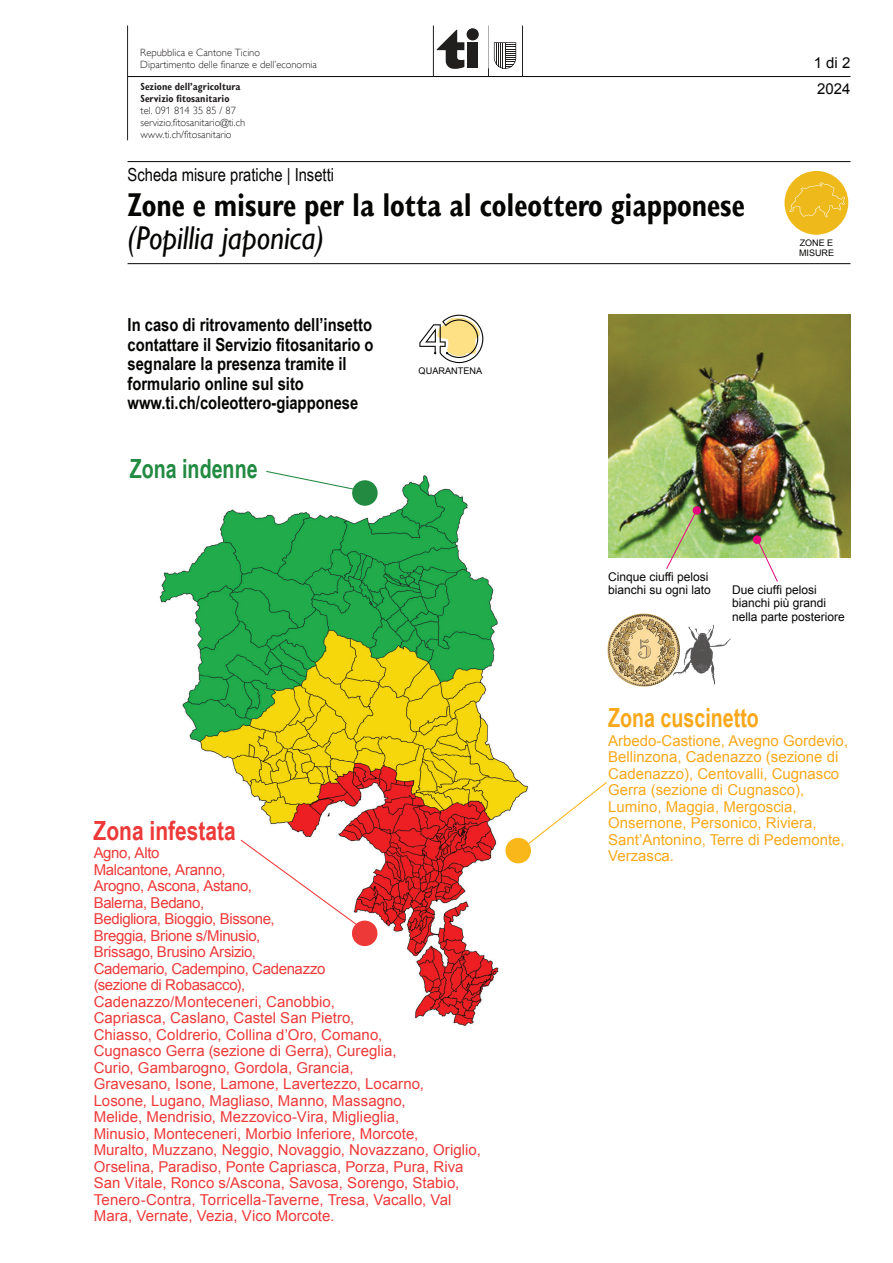
<style>
.page{position:relative;width:893px;height:1263px;background:#fff}
.page>*{position:absolute;margin:0;border:0;box-sizing:border-box;transform-origin:0 0}
.t1{font:700 condensed 33px "Gill Sans Display MT Pro";color:#050504;scale:.91 1}
.t2{font:italic 33px "Gill Sans";color:#050504;scale:.91 1}
.t3{font:700 26.4px "Arial Narrow";color:#f9a81b;scale:.91 1}
.t4{font:700 26.4px "Arial Narrow";color:#ee3939}
.t5{font:700 26.4px "Arial Narrow";color:#238a42;scale:.91 1}
.t6{font:700 18px/19.5px "Arial Narrow";color:#050504}
.t7{font:18px "Arial Narrow";color:#050504}
.t8{font:15px/16.5px "Arial";color:#ee3939}
.t9{font:15px/16.5px "Arial";color:#f9a81b}
.t10{font:15px "Arial";color:#050504}
.t11{font:12px/13.5px "Arial";color:#050504}
.t12{font:300 10.5px/12px "Gill Alt One";color:#231f20}
.t13{font:700 condensed 10.5px/12px "Gill Sans Display MT Pro";color:#231f20}
.t14{font:9.15px "Arial";color:#050504}
.t15{font:9px/10.5px "Arial";color:#050504}
</style>
<div class="page">
<hr style="left:128px;top:76px;width:722px;height:1px;background:#050504">
<hr style="left:433px;top:26px;width:1px;height:51px;background:#231f20">
<hr style="left:522px;top:26px;width:1px;height:51px;background:#231f20">
<hr style="left:488px;top:26px;width:1px;height:51px;background:#231f20">
<div style="left:467px;top:42px;width:11px;height:26px;background:#211e1e"></div>
<div style="left:467px;top:28px;width:12px;height:12px;background:#211e1e;border-radius:50%"></div>
<svg style="left:437px;top:30px;width:27px;height:39px"></svg>
<svg style="left:494px;top:42px;width:22px;height:27px"></svg>
<hr style="left:127px;top:26px;width:1px;height:114px;background:#231f20">
<hr style="left:128px;top:161px;width:722px;height:1px;background:#050504">
<hr style="left:128px;top:263px;width:722px;height:1px;background:#050504">
<svg style="left:419px;top:315px;width:64px;height:48px"></svg>
<div style="left:784px;top:171px;width:64px;height:64px;background:#edb91b;border-radius:50%"></div>
<svg style="left:789px;top:182px;width:56px;height:35px"></svg>
<img style="left:159px;top:475px;width:371px;height:551px">
<img style="left:608px;top:315px;width:242px;height:242px">
<img style="left:607px;top:613px;width:58px;height:74px">
<img style="left:665px;top:620px;width:67px;height:65px">
<svg style="left:666px;top:510px;width:31px;height:59px"></svg>
<svg style="left:756px;top:536px;width:22px;height:46px"></svg>
<svg style="left:239px;top:839px;width:139px;height:108px"></svg>
<svg style="left:513px;top:781px;width:94px;height:75px"></svg>
<div style="left:505px;top:838px;width:26px;height:25px;background:#fab71a;border-radius:50%"></div>
<svg style="left:265px;top:471px;width:92px;height:20px"></svg>
<div style="left:352px;top:480px;width:26px;height:26px;background:#238a42;border-radius:50%"></div>
<div style="left:753px;top:535px;width:8px;height:9px;background:#e6077e;border-radius:50%"></div>
<div style="left:693px;top:506px;width:8px;height:9px;background:#e6077e;border-radius:50%"></div>
<p class="t12" style="left:140px;top:46px;width:178px">Repubblica e Cantone Ticino<br>Dipartimento delle finanze e dell’economia</p>
<p class="t13" style="left:141px;top:80px;width:102px">Sezione dell’agricoltura<br>Servizio fitosanitario</p>
<p class="t12" style="left:141px;top:104px;width:106px">tel. 091 814 35 85 / 87 servizio.fitosanitario@ti.ch www.ti.ch/fitosanitario</p>
<p class="t7" style="left:128px;top:162px;width:208px">Scheda misure pratiche | Insetti</p>
<h1 class="t1" style="left:128px;top:185px;width:680px">Zone e misure per la lotta al coleottero giapponese</h1>
<h1 class="t2" style="left:128px;top:219px;width:218px">(Popillia japonica)</h1>
<p class="t6" style="left:128px;top:314px;width:248px">In caso di ritrovamento dell’insetto contattare il Servizio fitosanitario o segnalare la presenza tramite il formulario online sul sito www.ti.ch/coleottero-giapponese</p>
<h2 class="t5" style="left:130px;top:448px;width:142px">Zona indenne</h2>
<p class="t14" style="left:419px;top:364px;width:65px">QUARANTENA</p>
<p class="t10" style="left:814px;top:53px;width:38px">1 di 2</p>
<p class="t10" style="left:817px;top:79px;width:35px">2024</p>
<p class="t15" style="left:799px;top:238px;width:37px">ZONE E<br>MISURE</p>
<h2 class="t4" style="left:94px;top:810px;width:144px">Zona infestata</h2>
<p class="t8" style="left:94px;top:845px;width:389px">Agno, Alto<br>Malcantone, Aranno,<br>Arogno, Ascona, Astano,<br>Balerna, Bedano,<br>Bedigliora, Bioggio, Bissone,<br>Breggia, Brione s/Minusio,<br>Brissago, Brusino Arsizio,<br>Cademario, Cadempino, Cadenazzo<br>(sezione di Robasacco),<br>Cadenazzo/Monteceneri, Canobbio,<br>Capriasca, Caslano, Castel San Pietro,<br>Chiasso, Coldrerio, Collina d’Oro, Comano,<br>Cugnasco Gerra (sezione di Gerra), Cureglia,<br>Curio, Gambarogno, Gordola, Grancia,<br>Gravesano, Isone, Lamone, Lavertezzo, Locarno, Losone, Lugano, Magliaso, Manno, Massagno,<br>Melide, Mendrisio, Mezzovico-Vira, Miglieglia,<br>Minusio, Monteceneri, Morbio Inferiore, Morcote,<br>Muralto, Muzzano, Neggio, Novaggio, Novazzano, Origlio, Orselina, Paradiso, Ponte Capriasca, Porza, Pura, Riva San Vitale, Ronco s/Ascona, Savosa, Sorengo, Stabio, Tenero-Contra, Torricella-Taverne, Tresa, Vacallo, Val Mara, Vernate, Vezia, Vico Morcote.</p>
<p class="t11" style="left:608px;top:570px;width:104px">Cinque ciuffi pelosi bianchi su ogni lato</p>
<p class="t11" style="left:732px;top:583px;width:114px">Due ciuffi pelosi bianchi più grandi nella parte posteriore</p>
<h2 class="t3" style="left:608px;top:698px;width:167px">Zona cuscinetto</h2>
<p class="t9" style="left:608px;top:732px;width:241px">Arbedo-Castione, Avegno Gordevio,<br>Bellinzona, Cadenazzo (sezione di<br>Cadenazzo), Centovalli, Cugnasco<br>Gerra (sezione di Cugnasco),<br>Lumino, Maggia, Mergoscia,<br>Onsernone, Personico, Riviera,<br>Sant’Antonino, Terre di Pedemonte,<br>Verzasca.</p>
</div>
